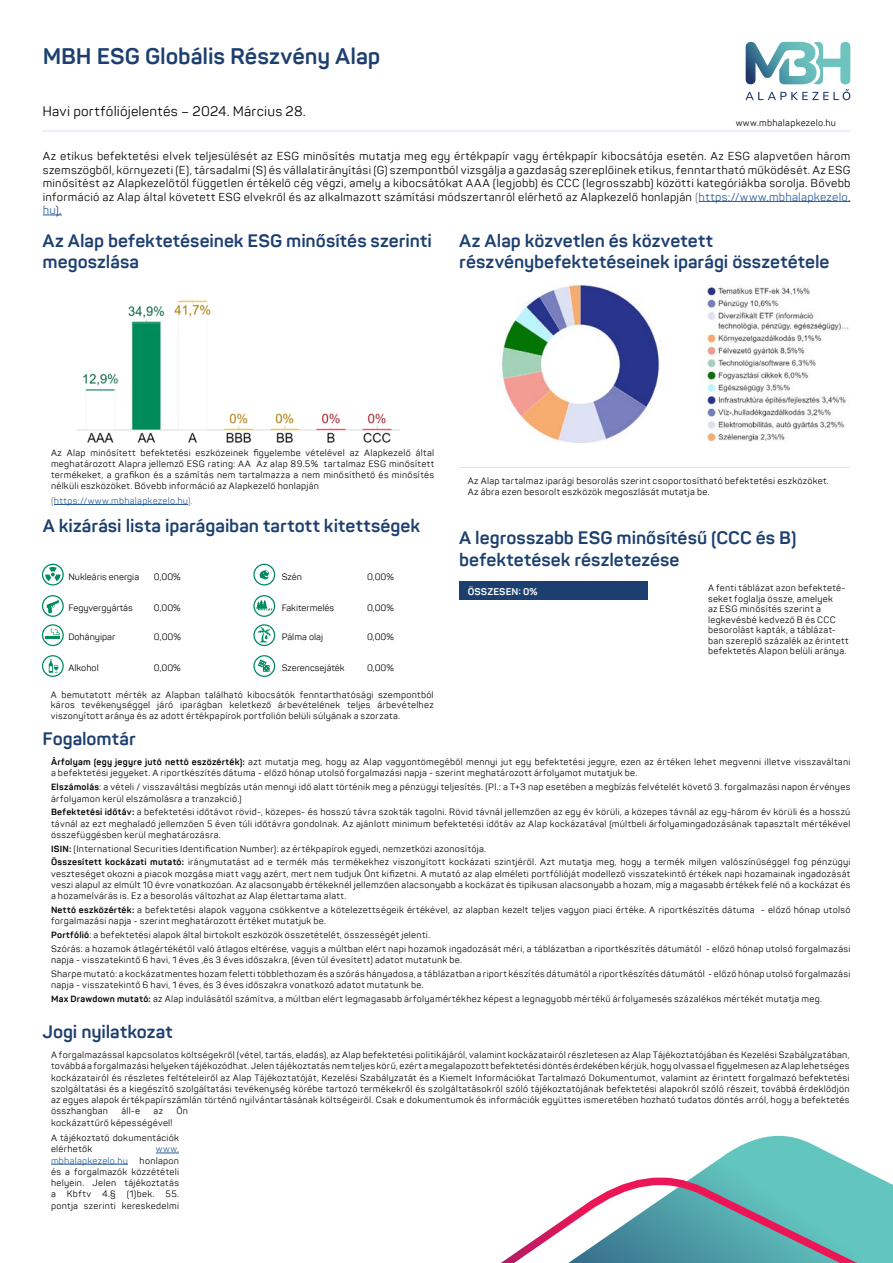
<style>
.page{position:relative;width:893px;height:1263px;background:#fff}
.page>*{position:absolute;margin:0;border:0;box-sizing:border-box;transform-origin:0 0}
.t1{font:700 22.5px "Panton";letter-spacing:-.005em;color:#1c3f6f}
.t2{font:700 18px/21.6px "Panton";letter-spacing:.005em;color:#1c3f6f}
.t3{font:13.5px "Panton";letter-spacing:.015em;color:#000}
.t4{font:11.25px/13.5px "Panton";letter-spacing:.02em;color:#000;text-align:justify}
.t5{font:700 9.75px "Panton";letter-spacing:.01em;color:#fff}
.t6{font:9px/11.2px "Panton";letter-spacing:.03em;color:#000}
.t7{font:9px "Panton";color:#000}
.t8{font:9px "Panton";letter-spacing:.025em;color:#275b9b}
.s1{color:#706f6f}
.s2{color:#275b9b}
.s3{color:#28348b}
.s4{font-weight:700}
</style>
<div class="page">
<img style="left:501px;top:286px;width:348px;height:156px">
<hr style="left:699px;top:201px;width:151px;height:1px;background:#275b9b">
<svg style="left:43px;top:215px;width:19px;height:1px"></svg>
<hr style="left:54px;top:504px;width:134px;height:1px;background:#275b9b">
<hr style="left:43px;top:131px;width:807px;height:1px;background:#dee2f3">
<div style="left:459px;top:581px;width:188px;height:19px;background:#1c3f6f"></div>
<svg style="left:156px;top:1153px;width:23px;height:1px"></svg>
<hr style="left:51px;top:1164px;width:77px;height:1px;background:#275b9b">
<hr style="left:459px;top:467px;width:391px;height:1px;background:#dee2f3">
<img style="left:77px;top:300px;width:323px;height:143px">
<svg style="left:42px;top:564px;width:22px;height:21px"></svg>
<svg style="left:42px;top:624px;width:22px;height:22px"></svg>
<svg style="left:42px;top:655px;width:22px;height:22px"></svg>
<svg style="left:253px;top:564px;width:22px;height:21px"></svg>
<svg style="left:253px;top:624px;width:22px;height:22px"></svg>
<svg style="left:253px;top:655px;width:22px;height:22px"></svg>
<svg style="left:253px;top:595px;width:22px;height:22px"></svg>
<svg style="left:42px;top:595px;width:22px;height:22px"></svg>
<svg style="left:746px;top:42px;width:104px;height:58px"></svg>
<svg style="left:713px;top:1136px;width:136px;height:27px"></svg>
<svg style="left:501px;top:1163px;width:392px;height:100px"></svg>
<h1 class="t1" style="left:43px;top:42px;width:339px">MBH ESG Globális Részvény Alap</h1>
<h3 class="t3" style="left:43px;top:103px;width:265px">Havi portfóliójelentés – 2024. Március 28.</h3>
<p class="t6" style="left:736px;top:117px;width:102px">www.mbhalapkezelo.hu</p>
<p class="t4" style="left:43px;top:149px;width:809px">Az etikus befektetési elvek teljesülését az ESG minősítés mutatja meg egy értékpapír vagy értékpapír kibocsátója esetén. Az ESG alapvetően három szemszögből, környezeti (E), társadalmi (S) és vállalatirányítási (G) szempontból vizsgálja a gazdaság szereplőinek etikus, fenntartható működését. Az ESG minősítést az Alapkezelőtől független értékelő cég végzi, amely a kibocsátókat AAA (legjobb) és CCC (legrosszabb) közötti kategóriákba sorolja. Bővebb információ az Alap által követett ESG elvekről és az alkalmazott számítási módszertanról elérhető az Alapkezelő honlapján <span class="s1">(</span><span class="s2">https://www.mbhalapkezelo. hu</span><span class="s3">).</span></p>
<h2 class="t2" style="left:43px;top:229px;width:391px">Az Alap befektetéseinek ESG minősítés szerinti megoszlása</h2>
<h2 class="t2" style="left:459px;top:229px;width:372px">Az Alap közvetlen és közvetett részvénybefektetéseinek iparági összetétele</h2>
<p class="t6" style="left:51px;top:448px;width:385px;line-height:10.8px;text-align:justify">Az Alap minősített befektetési eszközeinek figyelembe vételével az Alapkezelő által meghatározott Alapra jellemző ESG rating: AA Az alap 89.5% tartalmaz ESG minősített termékeket, a grafikon és a számítás nem tartalmazza a nem minősíthető és minősítés nélküli eszközöket. Bővebb információ az Alapkezelő honlapján</p>
<p class="t8" style="left:51px;top:495px;width:143px"><span class="s1">(</span>https://www.mbhalapkezelo.hu<span class="s1">).</span></p>
<h2 class="t2" style="left:43px;top:515px;width:379px">A kizárási lista iparágaiban tartott kitettségek</h2>
<p class="t7" style="left:68px;top:571px;width:72px">Nukleáris energia</p>
<p class="t6" style="left:154px;top:571px;width:28px">0,00%</p>
<p class="t7" style="left:68px;top:603px;width:66px">Fegyvergyártás</p>
<p class="t6" style="left:154px;top:602px;width:28px">0,00%</p>
<p class="t7" style="left:68px;top:632px;width:48px">Dohányipar</p>
<p class="t6" style="left:154px;top:632px;width:29px">0,00%</p>
<p class="t7" style="left:68px;top:663px;width:32px">Alkohol</p>
<p class="t6" style="left:154px;top:662px;width:28px">0,00%</p>
<p class="t6" style="left:282px;top:571px;width:22px">Szén</p>
<p class="t6" style="left:367px;top:571px;width:28px">0,00%</p>
<p class="t7" style="left:282px;top:603px;width:54px">Fakitermelés</p>
<p class="t6" style="left:367px;top:602px;width:28px">0,00%</p>
<p class="t7" style="left:282px;top:632px;width:43px">Pálma olaj</p>
<p class="t6" style="left:367px;top:632px;width:28px">0,00%</p>
<p class="t7" style="left:282px;top:663px;width:65px">Szerencsejáték</p>
<p class="t6" style="left:367px;top:662px;width:28px">0,00%</p>
<p class="t6" style="left:51px;top:689px;width:384px;line-height:10.5px;text-align:justify">A bemutatott mérték az Alapban található kibocsátók fenntarthatósági szempontból káros tevékenységgel járó iparágban keletkező árbevételének teljes árbevételhez viszonyított aránya és az adott értékpapírok portfolión belüli súlyának a szorzata.</p>
<p class="t6" style="left:468px;top:475px;width:363px;line-height:10.8px">Az Alap tartalmaz iparági besorolás szerint csoportosítható befektetési eszközöket.<br>Az ábra ezen besorolt eszközök megoszlását mutatja be.</p>
<h2 class="t2" style="left:459px;top:527px;width:339px">A legrosszabb ESG minősítésű (CCC és B) befektetések részletezése</h2>
<p class="t5" style="left:468px;top:585px;width:71px">ÖSSZESEN: 0%</p>
<p class="t6" style="left:708px;top:583px;width:142px;line-height:10.5px">A fenti táblázat azon befekteté&shy;seket foglalja össze, amelyek<br>az ESG minősítés szerint a legkevésbé kedvező B és CCC besorolást kapták, a táblázat&shy;ban szereplő százalék az érintett befektetés Alapon belüli aránya.</p>
<h2 class="t2" style="left:43px;top:728px;width:95px">Fogalomtár</h2>
<p class="t6" style="left:51px;top:756px;width:801px"><span class="s4">Árfolyam (egy jegyre jutó nettó eszözérték):</span> azt mutatja meg, hogy az Alap vagyontömegéből mennyi jut egy befektetési jegyre, ezen az értéken lehet megvenni illetve visszaváltani a befektetési jegyeket. A riportkészítés dátuma - előző hónap utolsó forgalmazási napja - szerint meghatározott árfolyamot mutatjuk be.</p>
<p class="t6" style="left:51px;top:781px;width:801px"><span class="s4">Elszámolás</span>: a vételi / visszaváltási megbízás után mennyi idő alatt történik meg a pénzügyi teljesítés. (Pl.: a T+3 nap esetében a megbízás felvételét követő 3. forgalmazási napon érvényes árfolyamon kerül elszámolásra a tranzakció.)</p>
<p class="t6" style="left:51px;top:806px;width:801px;text-align:justify"><span class="s4">Befektetési időtáv:</span> a befektetési időtávot rövid-, közepes- és hosszú távra szokták tagolni. Rövid távnál jellemzően az egy év körüli, a közepes távnál az egy-három év körüli és a hosszú távnál az ezt meghaladó jellemzően 5 éven túli időtávra gondolnak. Az ajánlott minimum befektetési időtáv az Alap kockázatával (múltbeli árfolyamingadozásának tapasztalt mértékével összefüggésben kerül meghatározásra.</p>
<p class="t6" style="left:51px;top:841px;width:801px;line-height:13.8px"><span class="s4">ISIN:</span> (International Securities Identification Number): az értékpapírok egyedi, nemzetközi azonosítója.<br><span class="s4">Összesített kockázati mutató:</span> iránymutatást ad e termék más termékekhez viszonyított kockázati szintjéről. Azt mutatja meg, hogy a termék milyen valószínűséggel fog pénzügyi</p>
<p class="t6" style="left:51px;top:868px;width:801px;text-align:justify">veszteséget okozni a piacok mozgása miatt vagy azért, mert nem tudjuk Önt kifizetni. A mutató az alap elméleti portfólióját modellező visszatekintő értékek napi hozamainak ingadozását veszi alapul az elmúlt 10 évre vonatkozóan. Az alacsonyabb értékeknél jellemzően alacsonyabb a kockázat és tipikusan alacsonyabb a hozam, míg a magasabb értékek felé nő a kockázat és a hozamelvárás is. Ez a besorolás változhat az Alap élettartama alatt.</p>
<p class="t6" style="left:51px;top:904px;width:801px"><span class="s4">Nettó eszközérték:</span> a befektetési alapok vagyona csökkentve a kötelezettségeik értékével, az alapban kezelt teljes vagyon piaci értéke. A riportkészítés dátuma - előző hónap utolsó forgalmazási napja - szerint meghatározott értéket mutatjuk be.</p>
<p class="t6" style="left:51px;top:928px;width:801px;line-height:13.8px"><span class="s4">Portfólió</span>: a befektetési alapok által birtokolt eszközök összetételét, összességét jelenti.<br>Szórás: a hozamok átlagértékétől való átlagos eltérése, vagyis a múltban elért napi hozamok ingadozását méri, a táblázatban a riportkészítés dátumától - előző hónap utolsó forgalmazási</p>
<p class="t6" style="left:51px;top:953px;width:801px;line-height:13.8px">napja - visszatekintő 6 havi, 1 éves ,és 3 éves időszakra, (éven túl évesített) adatot mutatunk be.<br>Sharpe mutató: a kockázatmentes hozam feletti többlethozam és a szórás hányadosa, a táblázatban a riport készítés dátumától a riportkészítés dátumától - előző hónap utolsó forgalmazási</p>
<p class="t6" style="left:51px;top:978px;width:772px;line-height:13.8px">napja - visszatekintő 6 havi, 1 éves, és 3 éves időszakra vonatkozó adatot mutatunk be.<br><span class="s4">Max Drawdown mutató:</span> az Alap indulásától számítva, a múltban elért legmagasabb árfolyamértékhez képest a legnagyobb mértékű árfolyamesés százalékos mértékét mutatja meg.</p>
<h2 class="t2" style="left:43px;top:1021px;width:132px">Jogi nyilatkozat</h2>
<p class="t6" style="left:51px;top:1049px;width:800px;text-align:justify">A forgalmazással kapcsolatos költségekről (vétel, tartás, eladás), az Alap befektetési politikájáról, valamint kockázatairól részletesen az Alap Tájékoztatójában és Kezelési Szabályzatában, továbbá a forgalmazási helyeken tájékozódhat. Jelen tájékoztatás nem teljes körű, ezért a megalapozott befektetési döntés érdekében kérjük, hogy olvassa el figyelmesen az Alap lehetséges kockázatairól és részletes feltételeiről az Alap Tájékoztatóját, Kezelési Szabályzatát és a Kiemelt Információkat Tartalmazó Dokumentumot, valamint az érintett forgalmazó befektetési szolgáltatási és a kiegészítő szolgáltatási tevékenység körébe tartozó termékekről és szolgáltatásokról szóló tájékoztatójának befektetési alapokról szóló részeit, továbbá érdeklődjön az egyes alapok értékpapírszámlán történő nyilvántartásának költségeiről. Csak e dokumentumok és információk együttes ismeretében hozható tudatos döntés arról, hogy a befektetés összhangban</p>
<p class="t6" style="left:121px;top:1105px;width:20px">áll-e</p>
<p class="t6" style="left:154px;top:1105px;width:11px">az</p>
<p class="t6" style="left:176px;top:1105px;width:13px">Ön</p>
<p class="t6" style="left:51px;top:1114px;width:129px;line-height:15.5px">kockázattűrő képességével!<br>A tájékoztató dokumentációk</p>
<p class="t6" style="left:51px;top:1143px;width:43px">elérhetők</p>
<p class="t8" style="left:156px;top:1143px;width:25px">www.</p>
<p class="t8" style="left:51px;top:1155px;width:78px">mbhalapkezelo.hu</p>
<p class="t6" style="left:51px;top:1155px;width:130px;text-align:justify;text-indent:89px">honlapon és a forgalmazók közzétételi helyein. Jelen tájékoztatás a Kbftv 4.§ (1)bek. 55. pontja szerinti kereskedelmi</p>
</div>
